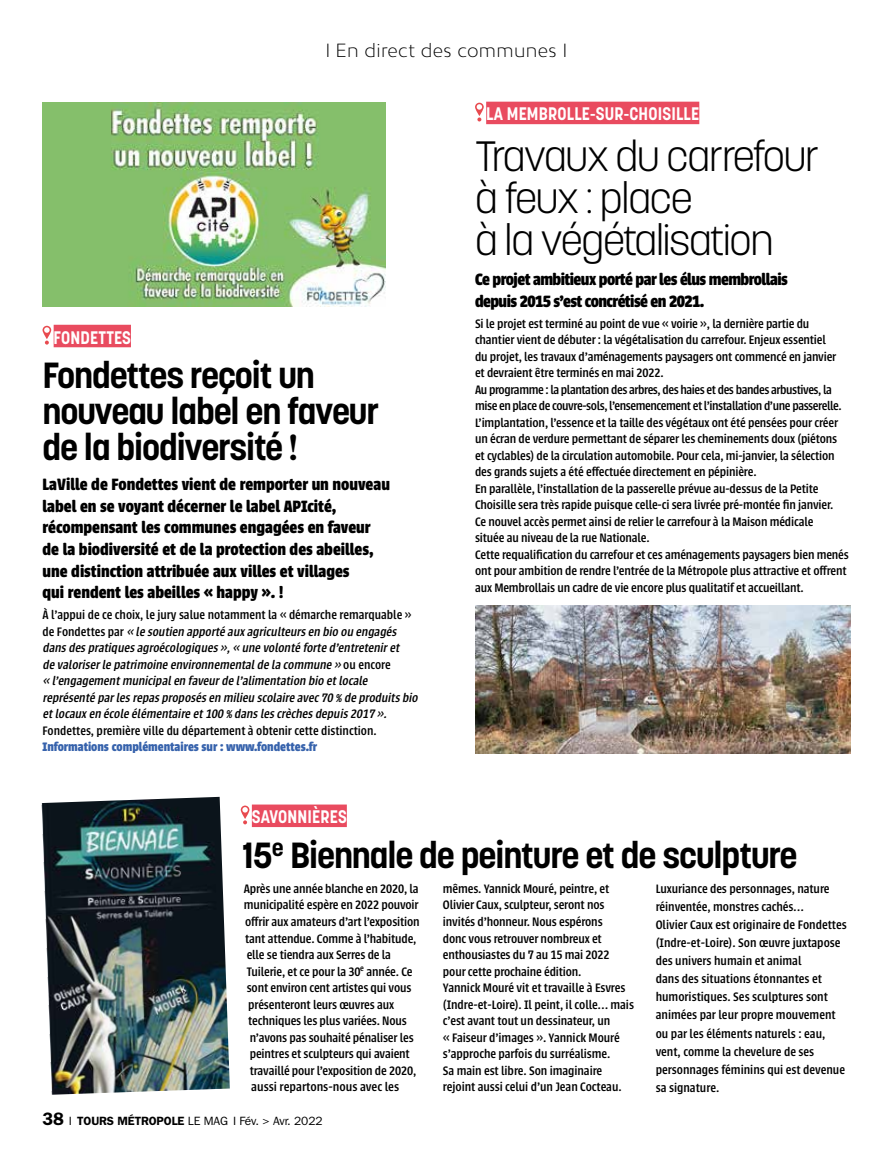
<style>
.page{position:relative;width:893px;height:1149px;background:#fff}
.page>*{position:absolute;margin:0;border:0;box-sizing:border-box;transform-origin:0 0}
.titre_heavy{font:300 42px/42px "Korolev";letter-spacing:-.03em;color:#000}
.titre_heavy-2{font:700 36px/36px "Korolev";letter-spacing:-.03em;color:#000}
.CHAPO{font:700 18px/21.6px "Urbana";color:#000}
.CHAPO-2{font:700 18px/21.6px "Urbana";letter-spacing:-.03em;color:#000}
.commune{font:700 18px "Korolev";letter-spacing:.01em;color:#fff;scale:.9 1}
.INTER{font:300 18px "Bw Mitga";letter-spacing:.02em;color:#000}
.texte_courant{font:500 13.5px/16.5px "Urbana";letter-spacing:-.01em;color:#000}
.texte_courant-2{font:italic 500 13.5px/16.5px "Urbana";color:#000}
.texte_courant-3{font:500 13.5px/16.5px "Urbana";letter-spacing:-.03em;color:#000}
.texte_courant-4{font:700 13.5px "Urbana";color:#3662ac}
.t1{font:12px "ITC Franklin Gothic Std";letter-spacing:-.01em;color:#000}
.s1{font-style:normal}
.s2{font-weight:600;font-size:18px}
.s3{font-weight:600}
</style>
<div class="page">
<div style="left:486px;top:102px;width:213px;height:22px;background:#e94b5f"></div>
<svg style="left:475px;top:103px;width:9px;height:18px"></svg>
<div style="left:54px;top:324px;width:77px;height:23px;background:#e94b5f"></div>
<svg style="left:43px;top:326px;width:8px;height:18px"></svg>
<img style="left:43px;top:103px;width:342px;height:203px">
<img style="left:475px;top:605px;width:375px;height:147px">
<img style="left:42px;top:796px;width:188px;height:298px">
<div style="left:252px;top:804px;width:95px;height:22px;background:#e94b5f"></div>
<svg style="left:241px;top:805px;width:8px;height:19px"></svg>
<p class="INTER" style="left:325px;top:38px;width:244px">I En direct des communes I</p>
<p class="commune" style="left:54px;top:326px;width:87px">FONDETTES</p>
<p class="titre_heavy-2" style="left:43px;top:357px;width:338px">Fondettes reçoit un nouveau label en faveur de la biodiversité !</p>
<p class="CHAPO" style="left:43px;top:474px;width:349px">LaVille de Fondettes vient de remporter un nouveau label en se voyant décerner le label APIcité, récompensant les communes engagées en faveur de la biodiversité et de la protection des abeilles, une distinction attribuée aux villes et villages<br>qui rendent les abeilles « happy ». !</p>
<p class="texte_courant-2" style="left:43px;top:606px;width:379px"><span class="s1">À l’appui de ce choix, le jury salue notamment la « démarche remarquable » d e F o n d e t t e s p a r</span> « le soutien apporté aux agriculteurs en bio ou engagés dans des pratiques agroécologiques », « une volonté forte d’entreteniret<br>de valoriserle patrimoine environnementalde la commune » <span class="s1">o u e n c o re<br></span>« l’engagementmunicipalen faveurde l’alimentation bio etlocale représenté parles repas proposés en milieu scolaire avec70 % de produits bio etlocaux en école élémentaire et100 % dans les crèches depuis 2017 ».</p>
<p class="texte_courant" style="left:43px;top:722px;width:336px">Fondettes, première ville du département à obtenir cette distinction.</p>
<p class="texte_courant-4" style="left:43px;top:739px;width:276px">Informations complémentaires sur : www.fondettes.fr</p>
<p class="commune" style="left:486px;top:103px;width:238px">LA MEMBROLLE-SUR-CHOISILLE</p>
<p class="titre_heavy" style="left:475px;top:135px;width:346px">Travaux du carrefour à feux : place<br>à la végétalisation</p>
<p class="CHAPO-2" style="left:475px;top:269px;width:314px">Ce projet ambitieux porté par les élus membrollais depuis 2015 s’est concrétisé en 2021.</p>
<p class="texte_courant" style="left:475px;top:315px;width:363px">Si le projet est terminé au point de vue « voirie », la dernière partie du chantier vient de débuter : la végétalisation du carrefour. Enjeux essentiel du projet, les travaux d’aménagements paysagers ont commencé en janvier et devraient être terminés en mai 2022.</p>
<p class="texte_courant-3" style="left:475px;top:381px;width:368px">Au programme : la plantation des arbres, des haies et des bandes arbustives, la mise en place de couvre-sols, l’ensemencement et l’installation d’une passerelle.</p>
<p class="texte_courant" style="left:475px;top:414px;width:365px">L’implantation, l’essence et la taille des végétaux ont été pensées pour créer un écran de verdure permettant de séparer les cheminements doux (piétons et cyclables) de la circulation automobile. Pour cela, mi-janvier, la sélection des grands sujets a été effectuée directement en pépinière.</p>
<p class="texte_courant" style="left:475px;top:480px;width:360px">En parallèle, l’installation de la passerelle prévue au-dessus de la Petite Choisille sera très rapide puisque celle-ci sera livrée pré-montée fin janvier.<br>Ce nouvel accès permet ainsi de relier le carrefour à la Maison médicale située au niveau de la rue Nationale.</p>
<p class="texte_courant" style="left:475px;top:546px;width:375px">Cette requalification du carrefour et ces aménagements paysagers bien menés ont pour ambition de rendre l’entrée de la Métropole plus attractive et offrent aux Membrollais un cadre de vie encore plus qualitatif et accueillant.</p>
<p class="commune" style="left:252px;top:805px;width:107px">SAVONNIÈRES</p>
<p class="titre_heavy-2" style="left:242px;top:836px;width:557px">15<sup>e</sup> Biennale de peinture et de sculpture</p>
<p class="texte_courant" style="left:244px;top:880px;width:176px">Après une année blanche en 2020, la</p>
<p class="texte_courant" style="left:244px;top:896px;width:176px">municipalité espère en 2022 pouvoir</p>
<p class="texte_courant" style="left:245px;top:913px;width:176px">offrir aux amateurs d’art l’exposition</p>
<p class="texte_courant" style="left:245px;top:929px;width:173px">tant attendue. Comme à l’habitude,</p>
<p class="texte_courant" style="left:247px;top:946px;width:146px">elle se tiendra aux Serres de la</p>
<p class="texte_courant" style="left:247px;top:962px;width:167px">Tuilerie, et ce pour la 30<sup>e</sup> année. Ce</p>
<p class="texte_courant" style="left:247px;top:979px;width:166px">sont environ cent artistes qui vous</p>
<p class="texte_courant" style="left:248px;top:995px;width:147px">présenteront leurs œuvres aux</p>
<p class="texte_courant" style="left:248px;top:1012px;width:160px">techniques les plus variées. Nous</p>
<p class="texte_courant" style="left:250px;top:1029px;width:165px">n’avons pas souhaité pénaliser les</p>
<p class="texte_courant" style="left:250px;top:1045px;width:162px">peintres et sculpteurs qui avaient</p>
<p class="texte_courant" style="left:250px;top:1062px;width:168px">travaillé pour l’exposition de 2020,</p>
<p class="texte_courant" style="left:251px;top:1078px;width:149px">aussi repartons-nous avec les</p>
<p class="texte_courant" style="left:443px;top:880px;width:168px">mêmes. Yannick Mouré, peintre, et Olivier Caux, sculpteur, seront nos invités d’honneur. Nous espérons donc vous retrouver nombreux et enthousiastes du 7 au 15 mai 2022 pour cette prochaine édition.</p>
<p class="texte_courant" style="left:443px;top:979px;width:192px">Yannick Mouré vit et travaille à Esvres (Indre-et-Loire). Il peint, il colle… mais c’est avant tout un dessinateur, un<br>« Faiseur d’images ». Yannick Mouré s’approche parfois du surréalisme.<br>Sa main est libre. Son imaginaire rejoint aussi celui d’un Jean Cocteau.</p>
<p class="texte_courant" style="left:656px;top:879px;width:175px;line-height:18px">Luxuriance des personnages, nature réinventée, monstres cachés…</p>
<p class="texte_courant" style="left:656px;top:915px;width:193px;line-height:18px">Olivier Caux est originaire de Fondettes (Indre-et-Loire). Son œuvre juxtapose des univers humain et animal<br>dans des situations étonnantes et humoristiques. Ses sculptures sont animées par leur propre mouvement ou par les éléments naturels : eau, vent, comme la chevelure de ses personnages féminins qui est devenue sa signature.</p>
<p class="t1" style="left:43px;top:1113px;width:282px"><span class="s2">38</span> I <span class="s3">TOURS MÉTROPOLE</span> LE MAG I Fév. &gt; Avr. 2022</p>
</div>
